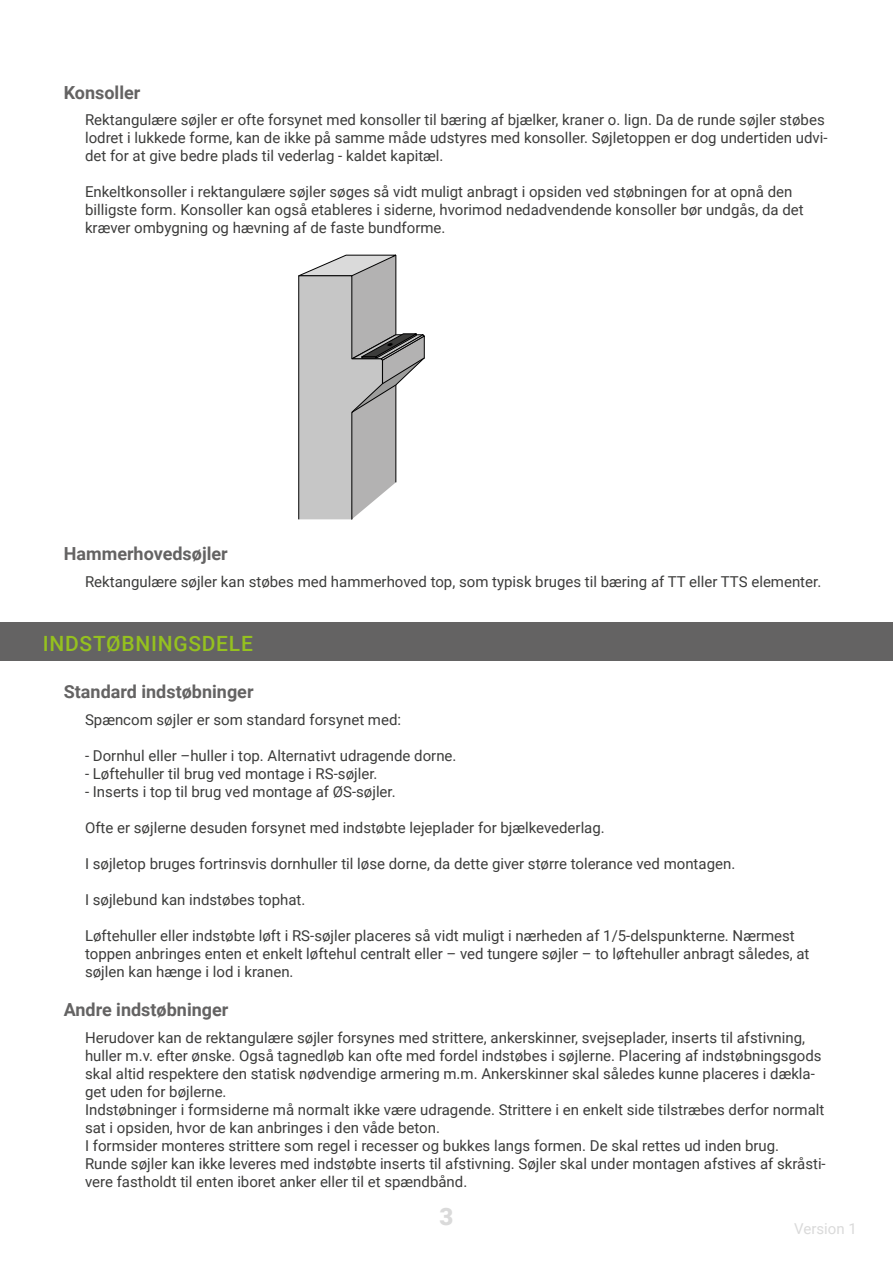
<style>
.page{position:relative;width:893px;height:1263px;background:#fff}
.page>*{position:absolute;margin:0;border:0;box-sizing:border-box;transform-origin:0 0}
.t1{font:900 24px "Roboto";color:#dadada}
.t2{font:500 21px "Roboto";letter-spacing:.035em;color:#95c11f}
.t3{font:700 18px "Roboto";color:#646363}
.t4{font:15px/18px "Roboto";color:#3c3c3b}
.t5{font:15px "Roboto";color:#dadada}
</style>
<div class="page">
<div style="left:0;top:622px;width:893px;height:38px;background:#646363"></div>
<svg style="left:298px;top:254px;width:127px;height:266px"></svg>
<p class="t3" style="left:64px;top:80px;width:78px">Konsoller</p>
<p class="t4" style="left:85px;top:110px;width:744px">Rektangulære søjler er ofte forsynet med konsoller til bæring af bjælker, kraner o. lign. Da de runde søjler støbes lodret i lukkede forme, kan de ikke på samme måde udstyres med konsoller. Søjletoppen er dog undertiden udvi&shy;det for at give bedre plads til vederlag - kaldet kapitæl.</p>
<p class="t4" style="left:85px;top:182px;width:720px">Enkeltkonsoller i rektangulære søjler søges så vidt muligt anbragt i opsiden ved støbningen for at opnå den billigste form. Konsoller kan også etableres i siderne, hvorimod nedadvendende konsoller bør undgås, da det kræver ombygning og hævning af de faste bundforme.</p>
<p class="t3" style="left:64px;top:541px;width:165px">Hammerhovedsøjler</p>
<p class="t4" style="left:85px;top:572px;width:738px">Rektangulære søjler kan støbes med hammerhoved top, som typisk bruges til bæring af TT eller TTS elementer.</p>
<h2 class="t2" style="left:43px;top:629px;width:211px">INDSTØBNINGSDELE</h2>
<p class="t3" style="left:64px;top:679px;width:191px">Standard indstøbninger</p>
<p class="t4" style="left:85px;top:710px;width:318px">Spæncom søjler er som standard forsynet med:</p>
<p class="t4" style="left:85px;top:746px;width:373px">- Dornhul eller –huller i top. Alternativt udragende dorne.</p>
<p class="t4" style="left:85px;top:764px;width:294px">- Løftehuller til brug ved montage i RS-søjler.</p>
<p class="t4" style="left:85px;top:782px;width:312px">- Inserts i top til brug ved montage af ØS-søjler.</p>
<p class="t4" style="left:85px;top:818px;width:521px">Ofte er søjlerne desuden forsynet med indstøbte lejeplader for bjælkevederlag.</p>
<p class="t4" style="left:85px;top:854px;width:652px">I søjletop bruges fortrinsvis dornhuller til løse dorne, da dette giver større tolerance ved montagen.</p>
<p class="t4" style="left:85px;top:890px;width:222px">I søjlebund kan indstøbes tophat.</p>
<p class="t4" style="left:85px;top:926px;width:726px">Løftehuller eller indstøbte løft i RS-søjler placeres så vidt muligt i nærheden af 1/5-delspunkterne. Nærmest toppen anbringes enten et enkelt løftehul centralt eller – ved tungere søjler – to løftehuller anbragt således, at søjlen kan hænge i lod i kranen.</p>
<p class="t3" style="left:64px;top:997px;width:166px">Andre indstøbninger</p>
<p class="t4" style="left:85px;top:1028px;width:742px">Herudover kan de rektangulære søjler forsynes med strittere, ankerskinner, svejseplader, inserts til afstivning, huller m.v. efter ønske. Også tagnedløb kan ofte med fordel indstøbes i søjlerne. Placering af indstøbningsgods skal altid respektere den statisk nødvendige armering m.m. Ankerskinner skal således kunne placeres i dækla&shy;get uden for bøjlerne.<br>Indstøbninger i formsiderne må normalt ikke være udragende. Strittere i en enkelt side tilstræbes derfor normalt sat i opsiden, hvor de kan anbringes i den våde beton.<br>I formsider monteres strittere som regel i recesser og bukkes langs formen. De skal rettes ud inden brug.<br>Runde søjler kan ikke leveres med indstøbte inserts til afstivning. Søjler skal under montagen afstives af skråsti&shy;vere fastholdt til enten iboret anker eller til et spændbånd.</p>
<h1 class="t1" style="left:440px;top:1199px;width:15px">3</h1>
<p class="t5" style="left:794px;top:1218px;width:64px">Version 1</p>
</div>
